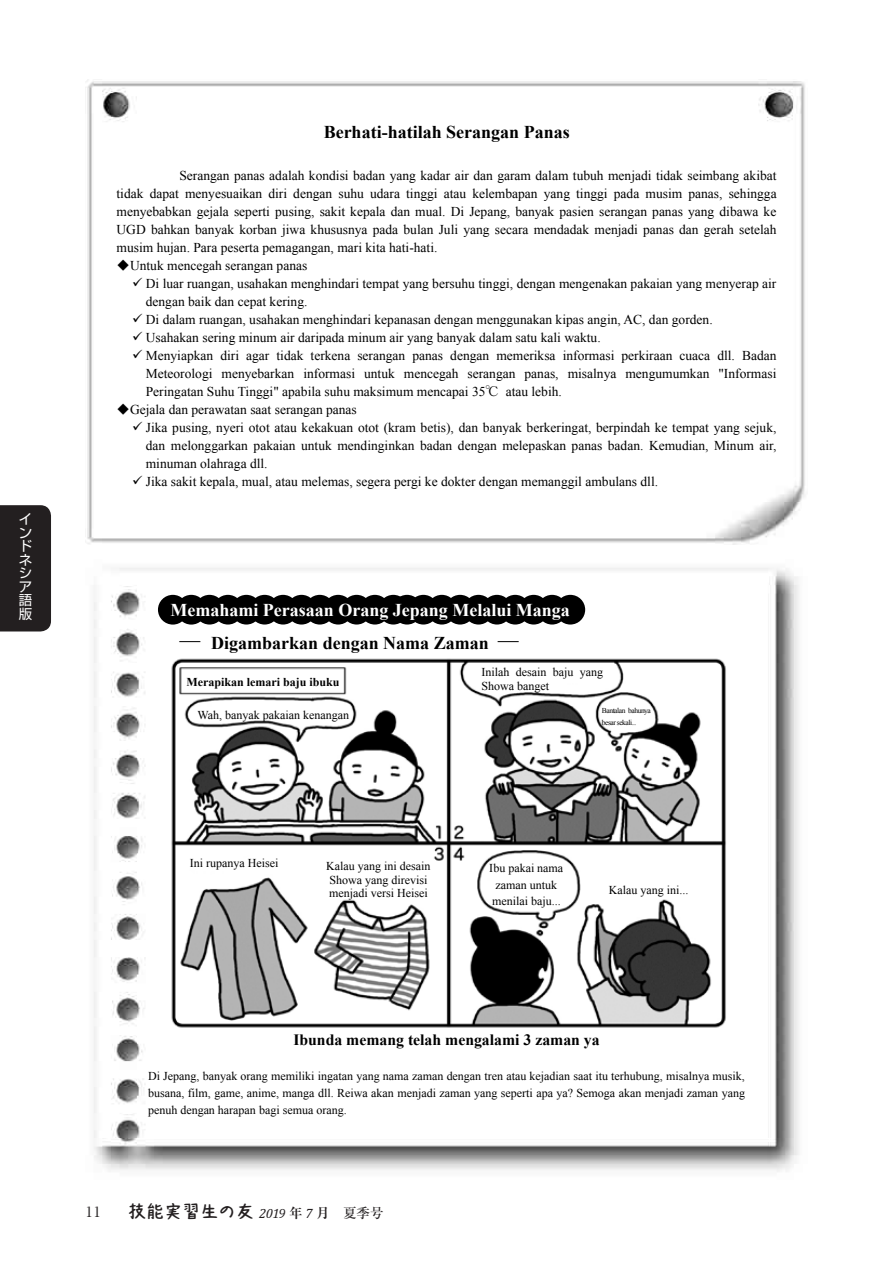
<style>
.page{position:relative;width:893px;height:1263px;background:#fff}
.page>*{position:absolute;margin:0;border:0;box-sizing:border-box;transform-origin:0 0}
.t1{font:700 18px "Times New Roman";color:#000}
.t2{font:700 18px "Times New Roman";color:#fff}
.t3{font:18px "Rii Tegaki N R";color:#231f20}
.t4{font:700 15.75px "Times New Roman";color:#000}
.t5{font:13.5px/18px "Times New Roman";color:#000;text-align:justify}
.t6{font:13.5px/13.5px "Shin Go Pro";color:#fff;text-align:justify}
.t7{font:12px/13.8px "Times New Roman";color:#000}
.t8{font:700 12px "Times New Roman";color:#000}
.t9{font:7.5px/12px "Times New Roman";letter-spacing:-.06em;color:#000}
.s1{font-family:"MS Mincho"}
.s2{font-family:"VD Logo G Bold P";font-weight:400;font-size:21px}
.s3{font-family:"UD Reimin Pr 6";font-size:13.5px}
.s4{font-family:"Cambria";font-style:italic;font-size:13.5px}
.s5{font-family:"Ryumin Pr 6";font-weight:700;font-size:13.5px}
.s6{font-family:"Ryumin Pr 6";font-weight:500;font-size:13.5px}
</style>
<div class="page">
<img style="left:85px;top:80px;width:720px;height:464px">
<img style="left:94px;top:568px;width:705px;height:604px">
<img style="left:163px;top:652px;width:570px;height:382px">
<div style="left:158px;top:595px;width:30px;height:30px;background:#000;border-radius:50%"></div>
<div style="left:176px;top:595px;width:30px;height:30px;background:#000;border-radius:50%"></div>
<div style="left:195px;top:595px;width:29px;height:29px;background:#000;border-radius:50%"></div>
<div style="left:213px;top:595px;width:30px;height:29px;background:#000;border-radius:50%"></div>
<div style="left:232px;top:595px;width:29px;height:29px;background:#000;border-radius:50%"></div>
<div style="left:250px;top:595px;width:29px;height:29px;background:#000;border-radius:50%"></div>
<div style="left:268px;top:595px;width:30px;height:29px;background:#000;border-radius:50%"></div>
<div style="left:287px;top:595px;width:29px;height:29px;background:#000;border-radius:50%"></div>
<div style="left:305px;top:595px;width:30px;height:29px;background:#000;border-radius:50%"></div>
<div style="left:323px;top:595px;width:30px;height:29px;background:#000;border-radius:50%"></div>
<div style="left:342px;top:595px;width:29px;height:29px;background:#000;border-radius:50%"></div>
<div style="left:360px;top:595px;width:30px;height:29px;background:#000;border-radius:50%"></div>
<div style="left:378px;top:595px;width:30px;height:29px;background:#000;border-radius:50%"></div>
<div style="left:392px;top:595px;width:30px;height:29px;background:#000;border-radius:50%"></div>
<div style="left:409px;top:595px;width:29px;height:29px;background:#000;border-radius:50%"></div>
<div style="left:427px;top:595px;width:30px;height:29px;background:#000;border-radius:50%"></div>
<div style="left:445px;top:595px;width:30px;height:29px;background:#000;border-radius:50%"></div>
<div style="left:464px;top:595px;width:29px;height:29px;background:#000;border-radius:50%"></div>
<div style="left:482px;top:595px;width:30px;height:29px;background:#000;border-radius:50%"></div>
<div style="left:500px;top:595px;width:30px;height:29px;background:#000;border-radius:50%"></div>
<div style="left:519px;top:595px;width:29px;height:29px;background:#000;border-radius:50%"></div>
<div style="left:537px;top:595px;width:30px;height:29px;background:#000;border-radius:50%"></div>
<div style="left:555px;top:595px;width:30px;height:29px;background:#000;border-radius:50%"></div>
<div style="left:0;top:505px;width:51px;height:126px;background:#231f20"></div>
<p class="t6" style="left:19px;top:511px;width:15px">インドネシア語版</p>
<h1 class="t1" style="left:324px;top:119px;width:248px">Berhati-hatilah Serangan Panas</h1>
<p class="t5" style="left:117px;top:167px;width:662px;text-indent:63px">Serangan panas adalah kondisi badan yang kadar air dan garam dalam tubuh menjadi tidak seimbang akibat tidak dapat menyesuaikan diri dengan suhu udara tinggi atau kelembapan yang tinggi pada musim panas, sehingga menyebabkan gejala seperti pusing, sakit kepala dan mual. Di Jepang, banyak pasien serangan panas yang dibawa ke UGD bahkan banyak korban jiwa khususnya pada bulan Juli yang secara mendadak menjadi panas dan gerah setelah musim hujan. Para peserta pemagangan, mari kita hati-hati.</p>
<p class="t5" style="left:117px;top:257px;width:192px"><span class="s1">◆</span>Untuk mencegah serangan panas</p>
<p class="t5" style="left:146px;top:275px;width:632px;text-indent:-14px">✓ Di luar ruangan, usahakan menghindari tempat yang bersuhu tinggi, dengan mengenakan pakaian yang menyerap air dengan baik dan cepat kering.</p>
<p class="t5" style="left:132px;top:311px;width:582px">✓ Di dalam ruangan, usahakan menghindari kepanasan dengan menggunakan kipas angin, AC, dan gorden.</p>
<p class="t5" style="left:132px;top:329px;width:470px">✓ Usahakan sering minum air daripada minum air yang banyak dalam satu kali waktu.</p>
<p class="t5" style="left:146px;top:347px;width:632px;text-indent:-14px">✓ Menyiapkan diri agar tidak terkena serangan panas dengan memeriksa informasi perkiraan cuaca dll. Badan Meteorologi menyebarkan informasi untuk mencegah serangan panas, misalnya mengumumkan "Informasi Peringatan Suhu Tinggi" apabila suhu maksimum mencapai 35<span class="s1">℃</span> atau lebih.</p>
<p class="t5" style="left:117px;top:401px;width:242px"><span class="s1">◆</span>Gejala dan perawatan saat serangan panas</p>
<p class="t5" style="left:146px;top:419px;width:632px;text-indent:-14px">✓ Jika pusing, nyeri otot atau kekakuan otot (kram betis), dan banyak berkeringat, berpindah ke tempat yang sejuk, dan melonggarkan pakaian untuk mendinginkan badan dengan melepaskan panas badan. Kemudian, Minum air, minuman olahraga dll.</p>
<p class="t5" style="left:132px;top:473px;width:527px">✓ Jika sakit kepala, mual, atau melemas, segera pergi ke dokter dengan memanggil ambulans dll.</p>
<h1 class="t2" style="left:170px;top:597px;width:401px">Memahami Perasaan Orang Jepang Melalui Manga</h1>
<h1 class="t1" style="left:180px;top:630px;width:341px"><span class="s2">―</span> Digambarkan dengan Nama Zaman <span class="s2">―</span></h1>
<p class="t8" style="left:186px;top:674px;width:154px">Merapikan lemari baju ibuku</p>
<p class="t7" style="left:198px;top:708px;width:153px">Wah, banyak pakaian kenangan</p>
<p class="t7" style="left:481px;top:665px;width:123px">Inilah desain baju yang<br>Showa banget</p>
<p class="t9" style="left:602px;top:704px;width:50px">Bantalan bahunya besar sekali...</p>
<p class="t7" style="left:190px;top:856px;width:90px">Ini rupanya Heisei</p>
<p class="t7" style="left:326px;top:859px;width:106px">Kalau yang ini desain<br>Showa yang direvisi menjadi versi Heisei</p>
<p class="t7" style="left:489px;top:860px;width:75px;line-height:16.5px">Ibu pakai nama zaman untuk menilai baju...</p>
<p class="t7" style="left:609px;top:882px;width:81px">Kalau yang ini...</p>
<p class="t4" style="left:293px;top:1029px;width:308px">Ibunda memang telah mengalami 3 zaman ya</p>
<p class="t7" style="left:148px;top:1067px;width:598px;line-height:17.2px;text-align:justify">Di Jepang, banyak orang memiliki ingatan yang nama zaman dengan tren atau kejadian saat itu terhubung, misalnya musik, busana, film, game, anime, manga dll. Reiwa akan menjadi zaman yang seperti apa ya? Semoga akan menjadi zaman yang penuh dengan harapan bagi semua orang.</p>
<h1 class="t3" style="left:85px;top:1202px;width:300px"><span class="s3">11　　</span>技能実習生の友 <span class="s4">2019</span> <span class="s5">年</span> <span class="s4">7</span> <span class="s5">月</span> <span class="s6">夏季号</span></h1>
</div>
